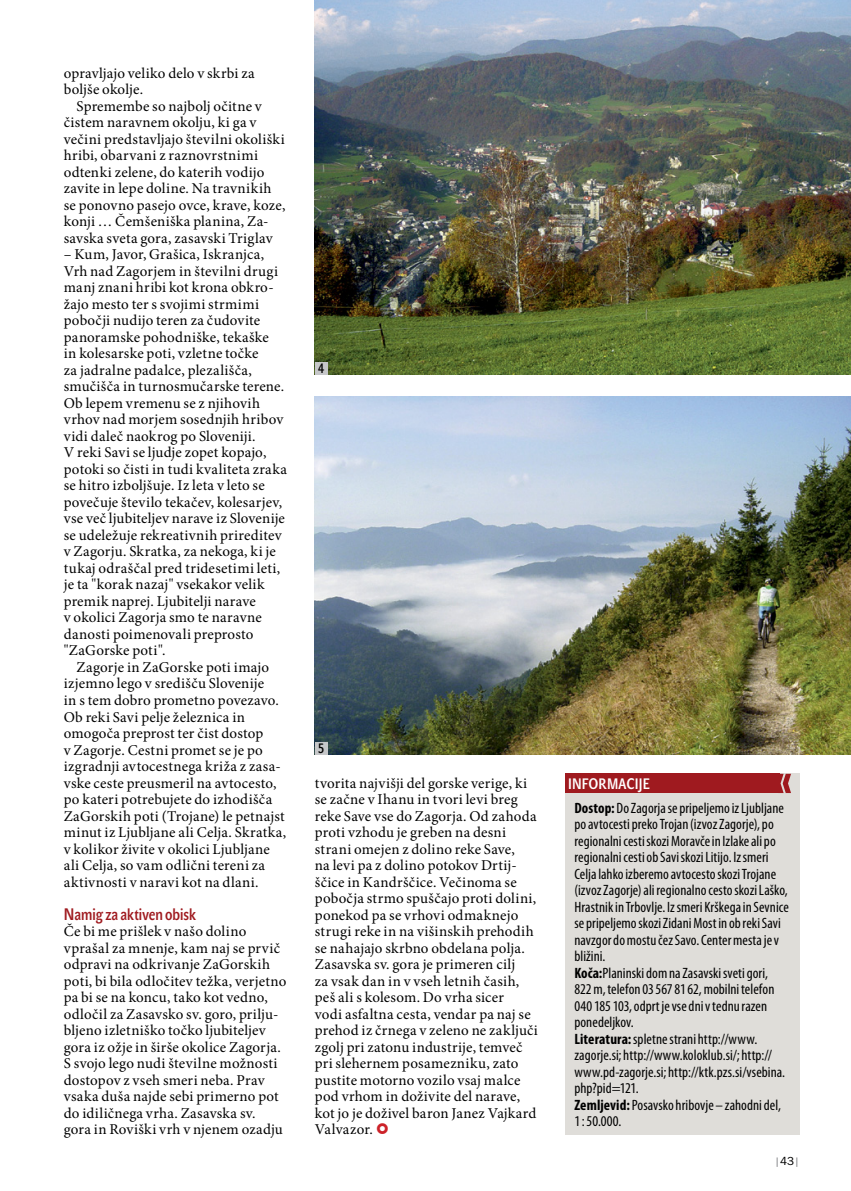
<style>
.page{position:relative;width:851px;height:1191px;background:#fff}
.page>*{position:absolute;margin:0;border:0;box-sizing:border-box;transform-origin:0 0}
.t1{font:16.5px "STF John Sans Cond Med CE";letter-spacing:.005em;color:#9f1a1f}
.t2{font:15px/16.5px "Minion Pro";letter-spacing:.015em;color:#000}
.t3{font:condensed 15px/16.5px "Myriad Pro";letter-spacing:.005em;color:#000}
.t4{font:15px "STF John Sans Cond Med CE";letter-spacing:.015em;color:#fff}
.t5{font:11.25px "Franklin Got Itc TEE";color:#808184}
.s1{font-family:"Markacija";color:#cc2229}
.s2{font-weight:700}
.s3{font-size:12px;color:#000}
</style>
<div class="page">
<div style="left:566px;top:774px;width:233px;height:360px;background:#dfddd9"></div>
<div style="left:566px;top:774px;width:213px;height:19px;background:#9f1a1f"></div>
<svg style="left:779px;top:774px;width:12px;height:19px"></svg>
<img style="left:315px;top:0;width:535px;height:375px">
<img style="left:315px;top:397px;width:535px;height:357px">
<div style="left:315px;top:362px;width:12px;height:13px;background:#c6c7c9"></div>
<div style="left:315px;top:741px;width:12px;height:13px;background:#c6c7c9"></div>
<p class="t2" style="left:64px;top:65px;width:192px">opravljajo veliko delo v skrbi za boljše okolje.</p>
<p class="t2" style="left:64px;top:98px;width:223px;text-indent:13px">Spremembe so najbolj očitne v čistem naravnem okolju, ki ga v večini predstavljajo številni okoliški hribi, obarvani z raznovrstnimi odtenki zelene, do katerih vodijo zavite in lepe doline. Na travnikih se ponovno pasejo ovce, krave, koze, konji … Čemšeniška planina, Za&shy;savska sveta gora, zasavski Triglav</p>
<p class="t2" style="left:64px;top:246px;width:225px">– Kum, Javor, Grašica, Iskranjca, Vrh nad Zagorjem in številni drugi manj znani hribi kot krona obkro&shy;žajo mesto ter s svojimi strmimi pobočji nudijo teren za čudovite panoramske pohodniške, tekaške<br>in kolesarske poti, vzletne točke<br>za jadralne padalce, plezališča, smučišča in turnosmučarske terene.<br>Ob lepem vremenu se z njihovih vrhov nad morjem sosednjih hribov vidi daleč naokrog po Sloveniji.<br>V reki Savi se ljudje zopet kopajo, potoki so čisti in tudi kvaliteta zraka se hitro izboljšuje. Iz leta v leto se povečuje število tekačev, kolesarjev, vse več ljubiteljev narave iz Slovenije se udeležuje rekreativnih prireditev v Zagorju. Skratka, za nekoga, ki je tukaj odraščal pred tridesetimi leti, je ta "korak nazaj" vsekakor velik premik naprej. Ljubitelji narave<br>v okolici Zagorja smo te naravne danosti poimenovali preprosto "ZaGorske poti".</p>
<p class="t2" style="left:64px;top:659px;width:224px;text-indent:13px">Zagorje in ZaGorske poti imajo izjemno lego v središču Slovenije<br>in s tem dobro prometno povezavo.<br>Ob reki Savi pelje železnica in omogoča preprost ter čist dostop<br>v Zagorje. Cestni promet se je po izgradnji avtocestnega križa z zasa&shy;vske ceste preusmeril na avtocesto, po kateri potrebujete do izhodišča ZaGorskih poti (Trojane) le petnajst minut iz Ljubljane ali Celja. Skratka, v kolikor živite v okolici Ljubljane ali Celja, so vam odlični tereni za aktivnosti v naravi kot na dlani.</p>
<p class="t1" style="left:64px;top:904px;width:134px">Namig za aktiven obisk</p>
<p class="t2" style="left:64px;top:923px;width:224px">Če bi me prišlek v našo dolino vprašal za mnenje, kam naj se prvič odpravi na odkrivanje ZaGorskih poti, bi bila odločitev težka, verjetno pa bi se na koncu, tako kot vedno, odločil za Zasavsko sv. goro, prilju&shy;bljeno izletniško točko ljubiteljev gora iz ožje in širše okolice Zagorja.<br>S svojo lego nudi številne možnosti dostopov z vseh smeri neba. Prav vsaka duša najde sebi primerno pot do idiličnega vrha. Zasavska sv. gora in Roviški vrh v njenem ozadju</p>
<p class="t2" style="left:315px;top:774px;width:224px">tvorita najvišji del gorske verige, ki se začne v Ihanu in tvori levi breg reke Save vse do Zagorja. Od zahoda proti vzhodu je greben na desni strani omejen z dolino reke Save,<br>na levi pa z dolino potokov Drtij&shy;ščice in Kandrščice. Večinoma se pobočja strmo spuščajo proti dolini, ponekod pa se vrhovi odmaknejo strugi reke in na višinskih prehodih se nahajajo skrbno obdelana polja.<br>Zasavska sv. gora je primeren cilj<br>za vsak dan in v vseh letnih časih, peš ali s kolesom. Do vrha sicer<br>vodi asfaltna cesta, vendar pa naj se prehod iz črnega v zeleno ne zaključi zgolj pri zatonu industrije, temveč pri slehernem posamezniku, zato pustite motorno vozilo vsaj malce pod vrhom in doživite del narave, kot jo je doživel baron Janez Vajkard Valvazor. <span class="s1">m</span></p>
<p class="t4" style="left:568px;top:775px;width:83px">INFORMACIJE</p>
<p class="t3" style="left:574px;top:799px;width:216px"><span class="s2">Dostop:</span> Do Zagorja se pripeljemo iz Ljubljane po avtocesti preko Trojan (izvoz Zagorje), po regionalni cesti skozi Moravče in Izlake ali po regionalni cesti ob Savi skozi Litijo. Iz smeri Celja lahko izberemo avtocesto skozi Trojane (izvoz Zagorje) ali regionalno cesto skozi Laško, Hrastnik in Trbovlje. Iz smeri Krškega in Sevnice se pripeljemo skozi Zidani Most in ob reki Savi navzgor do mostu čez Savo. Center mesta je v bližini.<br><span class="s2">Koča:</span>Planinski dom na Zasavski sveti gori, 822 m, telefon 03 567 81 62, mobilni telefon 040 185 103, odprt je vse dni v tednu razen ponedeljkov.<br><span class="s2">Literatura:</span> spletne strani http://www. zagorje.si; http://www.koloklub.si/; http:// www.pd-zagorje.si; http://ktk.pzs.si/vsebina. php?pid=121.<br><span class="s2">Zemljevid:</span> Posavsko hribovje – zahodni del, 1 : 50.000.</p>
<p class="t5" style="left:774px;top:1154px;width:27px">|<span class="s3">43</span>|</p>
</div>
